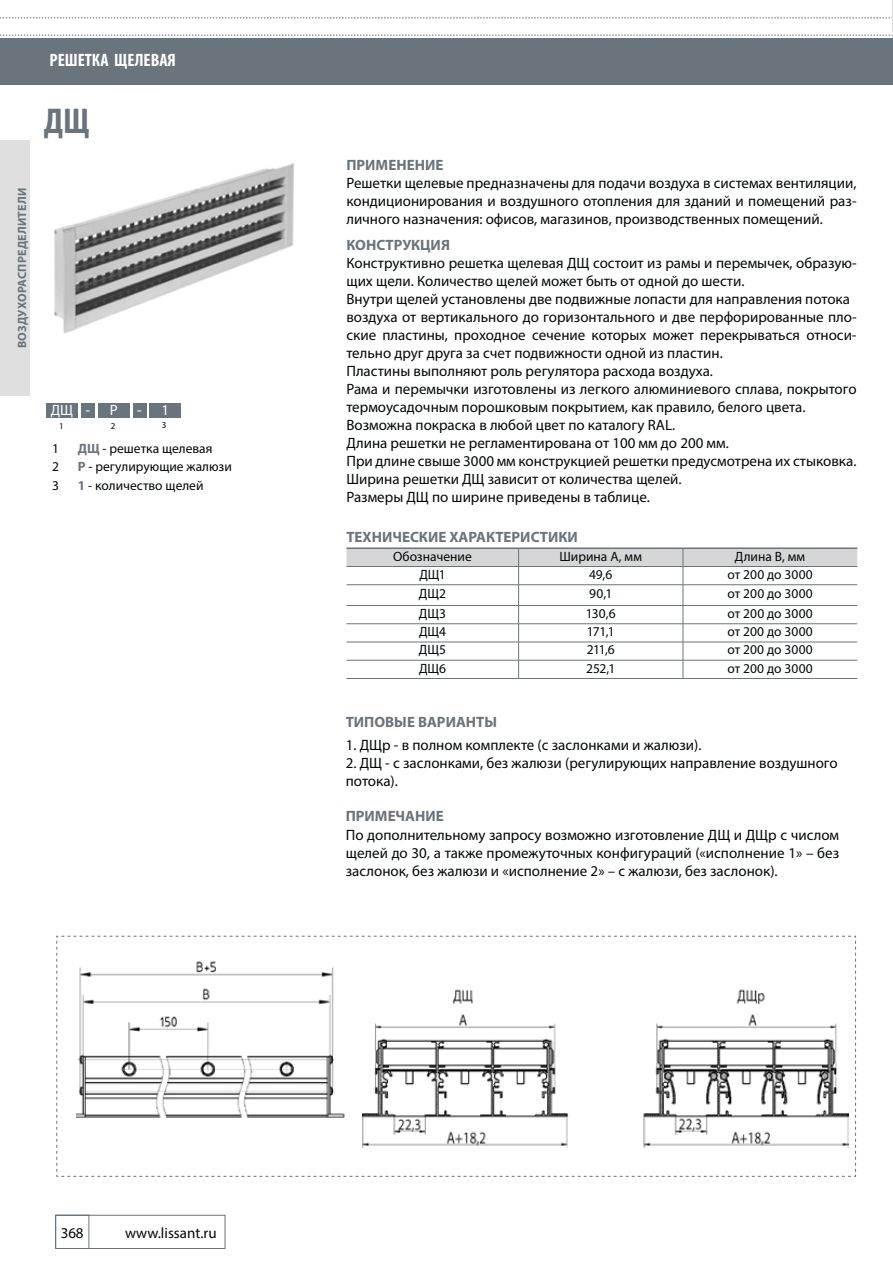
<style>
.page{position:relative;width:893px;height:1263px;background:#fff}
.page>*{position:absolute;margin:0;border:0;box-sizing:border-box;transform-origin:0 0}
.t1{font:700 condensed 36px "Myriad Pro";color:#6a747c}
.t2{font:700 condensed 18px "Myriad Pro";color:#fff}
.t3{font:15px/18px "Myriad Pro";color:#040809;text-align:justify}
.t4{font:700 15px "Myriad Pro";color:#6a747c}
.t5{font:15px "Myriad Pro";color:#fff}
.t6{font:13.5px "Myriad Pro";color:#040809}
.t7{font:700 12px "Myriad Pro";letter-spacing:.02em;color:#6a747c}
.t8{font:9px "Myriad Pro";color:#040809}
.s1{font-weight:700;color:#6a747c}
</style>
<div class="page">
<svg style="left:55px;top:1215px;width:171px;height:34px"></svg>
<svg style="left:0;top:35px;width:893px;height:1px"></svg>
<svg style="left:0;top:17px;width:893px;height:1px"></svg>
<div style="left:0;top:141px;width:30px;height:255px;background:#e0dfe0"></div>
<div style="left:0;top:38px;width:893px;height:46px;background:#6a747c"></div>
<svg style="left:346px;top:548px;width:511px;height:130px"></svg>
<hr style="left:346px;top:678px;width:173px;height:1px;background:#6a747c">
<hr style="left:683px;top:678px;width:174px;height:1px;background:#6a747c">
<hr style="left:519px;top:624px;width:164px;height:1px;background:#6a747c">
<hr style="left:519px;top:642px;width:164px;height:1px;background:#6a747c">
<hr style="left:519px;top:660px;width:164px;height:1px;background:#6a747c">
<hr style="left:519px;top:678px;width:164px;height:1px;background:#6a747c">
<svg style="left:56px;top:935px;width:800px;height:242px"></svg>
<img style="left:76px;top:958px;width:270px;height:161px">
<div style="left:81px;top:404px;width:13px;height:14px;background:#6a747c"></div>
<div style="left:46px;top:404px;width:32px;height:14px;background:#6a747c"></div>
<div style="left:98px;top:404px;width:31px;height:14px;background:#6a747c"></div>
<div style="left:133px;top:404px;width:13px;height:14px;background:#6a747c"></div>
<div style="left:150px;top:404px;width:31px;height:14px;background:#6a747c"></div>
<img style="left:54px;top:163px;width:240px;height:170px">
<p class="t2" style="left:49px;top:49px;width:128px">РЕШЕТКА ЩЕЛЕВАЯ</p>
<h1 class="t1" style="left:44px;top:100px;width:47px">ДЩ</h1>
<p class="t7" style="left:15px;top:348px;width:162px;rotate:-90deg">ВОЗДУХОРАСПРЕДЕЛИТЕЛИ</p>
<p class="t5" style="left:51px;top:404px;width:41px">ДЩ -</p>
<p class="t8" style="left:59px;top:422px;width:6px">1</p>
<p class="t5" style="left:110px;top:404px;width:9px">Р</p>
<p class="t5" style="left:137px;top:404px;width:34px">- 1</p>
<p class="t8" style="left:162px;top:422px;width:6px">3</p>
<p class="t8" style="left:111px;top:422px;width:6px">2</p>
<p class="t6" style="left:52px;top:443px;width:8px">1</p>
<p class="t6" style="left:78px;top:443px;width:136px"><span class="s1">ДЩ</span> - решетка щелевая</p>
<p class="t6" style="left:52px;top:462px;width:8px">2</p>
<p class="t6" style="left:78px;top:462px;width:156px"><span class="s1">Р</span> - регулирующие жалюзи</p>
<p class="t6" style="left:52px;top:480px;width:8px">3</p>
<p class="t6" style="left:78px;top:480px;width:127px"><span class="s1">1</span> - количество щелей</p>
<p class="t4" style="left:346px;top:156px;width:98px">ПРИМЕНЕНИЕ</p>
<p class="t3" style="left:346px;top:175px;width:512px">Решетки щелевые предназначены для подачи воздуха в системах вентиляции, кондиционирования и воздушного отопления для зданий и помещений раз&shy;личного назначения: офисов, магазинов, производственных помещений.</p>
<p class="t4" style="left:346px;top:236px;width:105px">КОНСТРУКЦИЯ</p>
<p class="t3" style="left:346px;top:255px;width:512px;text-align:left">Конструктивно решетка щелевая ДЩ состоит из рамы и перемычек, образую&shy;щих щели. Количество щелей может быть от одной до шести.<br>Внутри щелей установлены две подвижные лопасти для направления потока воздуха от вертикального до горизонтального и две перфорированные пло&shy;ские пластины, проходное сечение которых может перекрываться относи&shy;тельно друг друга за счет подвижности одной из пластин.<br>Пластины выполняют роль регулятора расхода воздуха.<br>Рама и перемычки изготовлены из легкого алюминиевого сплава, покрытого термоусадочным порошковым покрытием, как правило, белого цвета.<br>Возможна покраска в любой цвет по каталогу RAL.<br>Длина решетки не регламентирована от 100 мм до 200 мм.<br>При длине свыше 3000 мм конструкцией решетки предусмотрена их стыковка.<br>Ширина решетки ДЩ зависит от количества щелей.<br>Размеры ДЩ по ширине приведены в таблице.</p>
<p class="t4" style="left:346px;top:528px;width:233px">ТЕХНИЧЕСКИЕ ХАРАКТЕРИСТИКИ</p>
<p class="t6" style="left:393px;top:551px;width:80px">Обозначение</p>
<p class="t6" style="left:559px;top:551px;width:84px">Ширина А, мм</p>
<p class="t6" style="left:735px;top:551px;width:72px">Длина В, мм</p>
<p class="t6" style="left:419px;top:569px;width:28px">ДЩ1</p>
<p class="t6" style="left:589px;top:569px;width:25px">49,6</p>
<p class="t6" style="left:727px;top:569px;width:87px">от 200 до 3000</p>
<p class="t6" style="left:419px;top:589px;width:29px">ДЩ2</p>
<p class="t6" style="left:589px;top:589px;width:24px">90,1</p>
<p class="t6" style="left:727px;top:589px;width:87px">от 200 до 3000</p>
<p class="t6" style="left:419px;top:608px;width:29px">ДЩ3</p>
<p class="t6" style="left:586px;top:608px;width:31px">130,6</p>
<p class="t6" style="left:727px;top:608px;width:87px">от 200 до 3000</p>
<p class="t6" style="left:419px;top:626px;width:28px">ДЩ4</p>
<p class="t6" style="left:587px;top:626px;width:29px">171,1</p>
<p class="t6" style="left:727px;top:626px;width:87px">от 200 до 3000</p>
<p class="t6" style="left:419px;top:645px;width:29px">ДЩ5</p>
<p class="t6" style="left:587px;top:645px;width:30px">211,6</p>
<p class="t6" style="left:727px;top:645px;width:87px">от 200 до 3000</p>
<p class="t6" style="left:419px;top:663px;width:29px">ДЩ6</p>
<p class="t6" style="left:586px;top:663px;width:31px">252,1</p>
<p class="t6" style="left:727px;top:663px;width:87px">от 200 до 3000</p>
<p class="t4" style="left:346px;top:713px;width:153px">ТИПОВЫЕ ВАРИАНТЫ</p>
<p class="t3" style="left:346px;top:737px;width:357px">1. ДЩр - в полном комплекте (с заслонками и жалюзи).</p>
<p class="t3" style="left:346px;top:755px;width:493px">2. ДЩ - с заслонками, без жалюзи (регулирующих направление воздушного потока).</p>
<p class="t4" style="left:346px;top:807px;width:99px">ПРИМЕЧАНИЕ</p>
<p class="t3" style="left:346px;top:827px;width:495px">По дополнительному запросу возможно изготовление ДЩ и ДЩр с числом щелей до 30, а также промежуточных конфигураций («исполнение 1» – без заслонок, без жалюзи и «исполнение 2» – с жалюзи, без заслонок).</p>
<p class="t3" style="left:61px;top:1225px;width:24px">368</p>
<p class="t3" style="left:125px;top:1225px;width:93px">www.lissant.ru</p>
</div>
